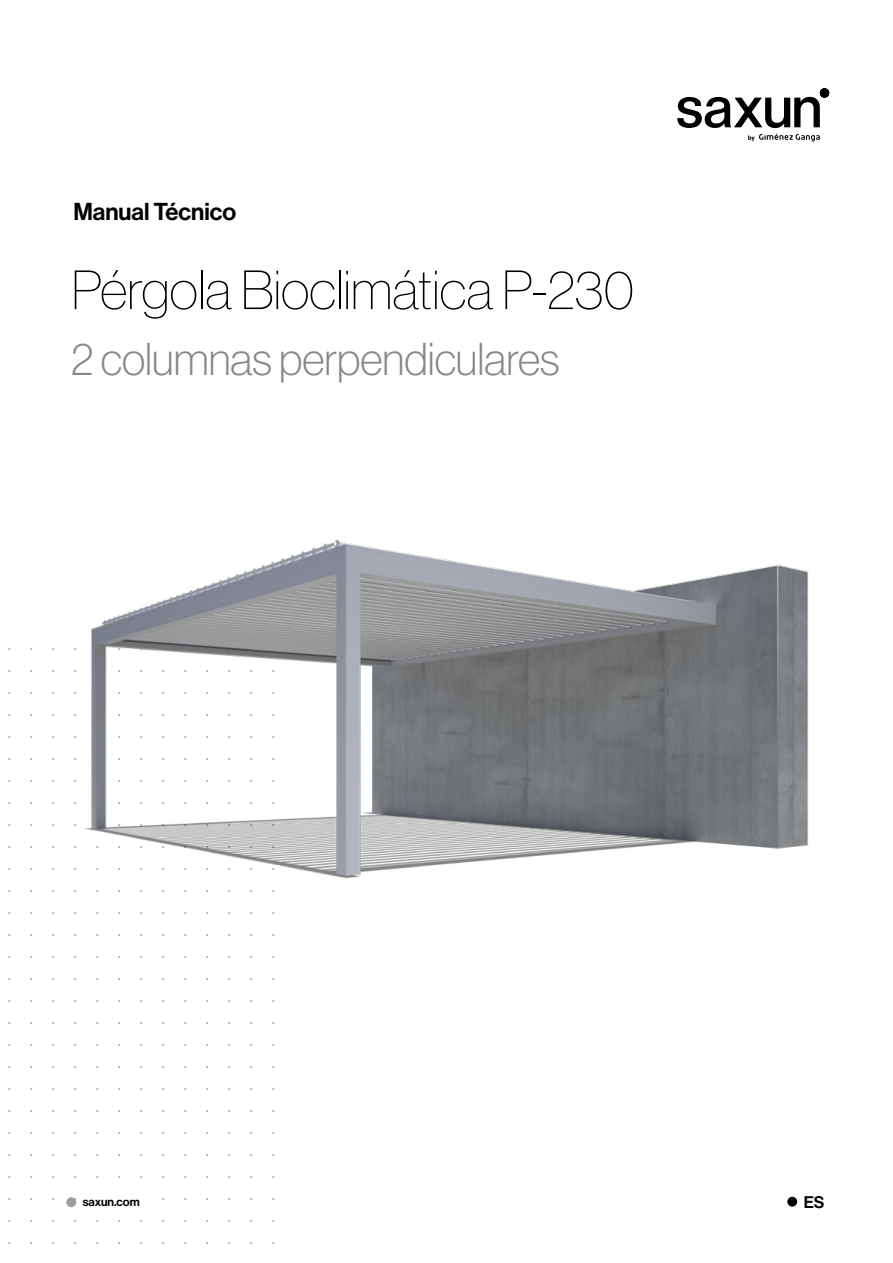
<style>
.page{position:relative;width:893px;height:1263px;background:#fff}
.page>*{position:absolute;margin:0;border:0;box-sizing:border-box;transform-origin:0 0}
.t1{font:54px "N Haas Grotesk DS Pro 25 Th";color:#000}
.t2{font:45px "N Haas Grotesk DS Pro 35 X Lt";color:#878787}
.t3{font:24px "N Haas Grotesk DS Pro 65 Md";color:#000}
.t4{font:16.5px "N Haas Grotesk DS Pro 65 Md";color:#000}
.t5{font:12px "N Haas Grotesk DS Pro 65 Md";letter-spacing:-.005em;color:#000}
</style>
<div class="page">
<svg style="left:677px;top:88px;width:152px;height:54px"></svg>
<div style="left:66px;top:1197px;width:10px;height:10px;background:#9d9d9c;border-radius:50%"></div>
<div style="left:787px;top:1197px;width:10px;height:9px;background:#000;border-radius:50%"></div>
<img style="left:84px;top:539px;width:725px;height:441px">
<p class="t3" style="left:73px;top:198px;width:164px">Manual Técnico</p>
<p class="t1" style="left:71px;top:260px;width:565px">Pérgola Bioclimática P-230</p>
<p class="t2" style="left:71px;top:334px;width:490px">2 columnas perpendiculares</p>
<p class="t5" style="left:83px;top:1194px;width:59px">saxun.com</p>
<p class="t4" style="left:804px;top:1193px;width:22px">ES</p>
</div>
